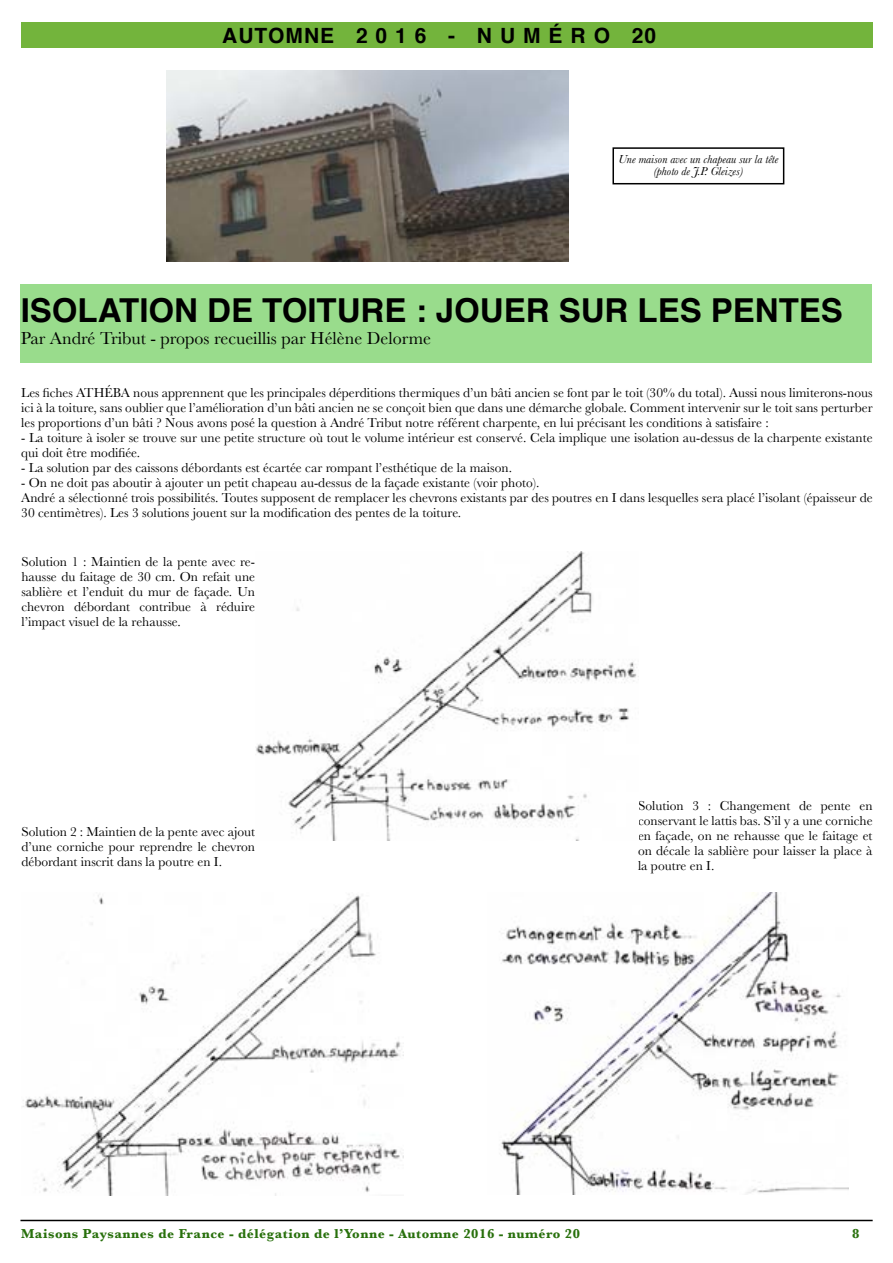
<style>
.page{position:relative;width:893px;height:1263px;background:#fff}
.page>*{position:absolute;margin:0;border:0;box-sizing:border-box;transform-origin:0 0}
.t1{font:700 33px "Helvetica";color:#000}
.t2{font:700 21px "Helvetica";letter-spacing:.05em;color:#000}
.t3{font:18px "Baskerville";color:#000}
.t4{font:13.5px/15px "Baskerville";color:#000;text-align:justify}
.t5{font:700 13.5px "Baskerville";letter-spacing:.04em;color:#28700c}
.t6{font:italic 12px/12px "Baskerville";color:#000;text-align:center}
</style>
<div class="page">
<div style="left:21px;top:22px;width:851px;height:25px;background:#73b43c"></div>
<hr style="left:20px;top:1220px;width:853px;height:1px;background:#000">
<div style="left:20px;top:284px;width:852px;height:79px;background:#99dc8c"></div>
<img style="left:167px;top:70px;width:401px;height:192px">
<div style="left:612px;top:147px;width:172px;height:37px;border:2px solid #000"></div>
<img style="left:255px;top:551px;width:382px;height:290px">
<img style="left:22px;top:894px;width:381px;height:301px">
<img style="left:499px;top:892px;width:350px;height:303px">
<h2 class="t2" style="left:222px;top:18px;width:435px">AUTOMNE 2 0 1 6 - N U M É R O 20</h2>
<p class="t6" style="left:618px;top:153px;width:162px">Une maison avec un chapeau sur la tête (photo de J.P. Gleizes)</p>
<h1 class="t1" style="left:21px;top:284px;width:824px">ISOLATION DE TOITURE : JOUER SUR LES PENTES</h1>
<h3 class="t3" style="left:21px;top:327px;width:412px">Par André Tribut - propos recueillis par Hélène Delorme</h3>
<p class="t4" style="left:21px;top:385px;width:853px">Les fiches ATHÉBA nous apprennent que les principales déperditions thermiques d’un bâti ancien se font par le toit (30% du total). Aussi nous limiterons-nous ici à la toiture, sans oublier que l’amélioration d’un bâti ancien ne se conçoit bien que dans une démarche globale. Comment intervenir sur le toit sans perturber les proportions d’un bâti ? Nous avons posé la question à André Tribut notre référent charpente, en lui précisant les conditions à satisfaire :</p>
<p class="t4" style="left:21px;top:430px;width:853px">- La toiture à isoler se trouve sur une petite structure où tout le volume intérieur est conservé. Cela implique une isolation au-dessus de la charpente existante qui doit être modifiée.</p>
<p class="t4" style="left:21px;top:460px;width:492px">- La solution par des caissons débordants est écartée car rompant l’esthétique de la maison.</p>
<p class="t4" style="left:21px;top:475px;width:853px;text-align:left">- On ne doit pas aboutir à ajouter un petit chapeau au-dessus de la façade existante (voir photo).<br>André a sélectionné trois possibilités. Toutes supposent de remplacer les chevrons existants par des poutres en I dans lesquelles sera placé l’isolant (épaisseur de<br>30 centimètres). Les 3 solutions jouent sur la modification des pentes de la toiture.</p>
<p class="t4" style="left:21px;top:554px;width:235px">Solution 1 : Maintien de la pente avec re&shy;hausse du faitage de 30 cm. On refait une sablière et l’enduit du mur de façade. Un chevron débordant contribue à réduire l’impact visuel de la rehausse.</p>
<p class="t4" style="left:21px;top:824px;width:235px">Solution 2 : Maintien de la pente avec ajout d’une corniche pour reprendre le chevron débordant inscrit dans la poutre en I.</p>
<p class="t4" style="left:638px;top:798px;width:236px">Solution 3 : Changement de pente en conservant le lattis bas. S’il y a une corniche en façade, on ne rehausse que le faitage et on décale la sablière pour laisser la place à la poutre en I.</p>
<p class="t5" style="left:21px;top:1224px;width:561px">Maisons Paysannes de France - délégation de l’Yonne - Automne 2016 - numéro 20</p>
<p class="t5" style="left:852px;top:1224px;width:9px">8</p>
</div>
